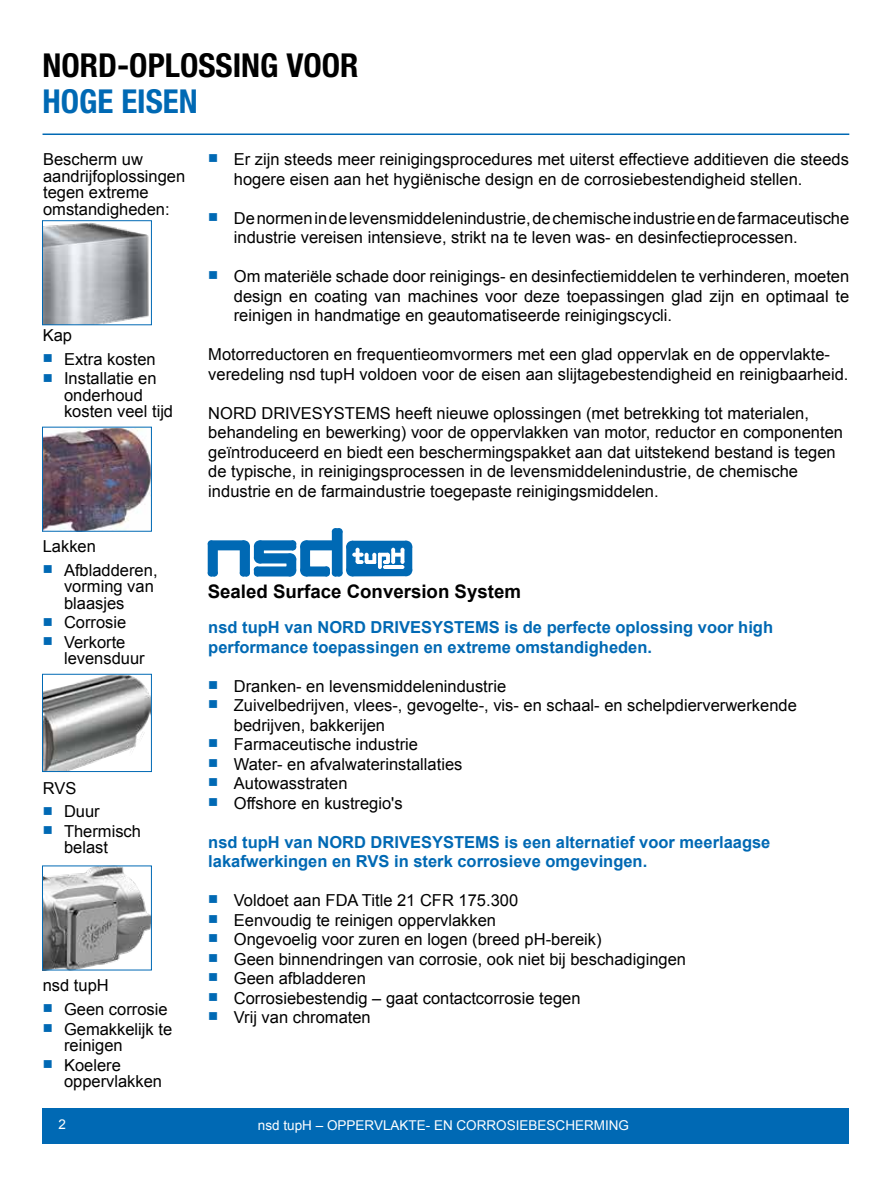
<style>
.page{position:relative;width:893px;height:1188px;background:#fff}
.page>*{position:absolute;margin:0;border:0;box-sizing:border-box;transform-origin:0 0}
.t1{font:700 condensed 33px "Helvetica Neue";color:#000}
.t2{font:700 condensed 33px "Helvetica Neue";color:#0069b4}
.t3{font:700 18.6px "Arial";color:#000}
.t4{font:16.5px/16.5px "Arial";color:#000}
.t5{font:700 16.5px/19.5px "Arial";color:#0069b4}
.t6{font:13.5px "Arial";color:#fff}
.s1{color:#0069b4}
</style>
<div class="page">
<div style="left:43px;top:1108px;width:806px;height:36px;background:#0069b4"></div>
<hr style="left:43px;top:134px;width:806px;height:1px;background:#0069b4">
<svg style="left:208px;top:528px;width:204px;height:49px"></svg>
<hr style="left:385px;top:565px;width:17px;height:4px;background:#fff">
<img style="left:44px;top:223px;width:105px;height:100px">
<div style="left:42px;top:220px;width:110px;height:105px;border:1px solid #0069b4"></div>
<img style="left:44px;top:429px;width:106px;height:101px">
<div style="left:42px;top:427px;width:110px;height:105px;border:1px solid #0069b4"></div>
<img style="left:44px;top:676px;width:106px;height:94px">
<div style="left:42px;top:674px;width:110px;height:98px;border:1px solid #0069b4"></div>
<img style="left:44px;top:868px;width:106px;height:100px">
<div style="left:42px;top:866px;width:110px;height:104px;border:1px solid #0069b4"></div>
<h1 class="t1" style="left:43px;top:46px;width:318px">NORD-OPLOSSING VOOR</h1>
<h1 class="t2" style="left:43px;top:82px;width:157px">HOGE EISEN</h1>
<p class="t4" style="left:43px;top:151px;width:144px">Bescherm uw aandrijfoplossingen tegen extreme omstandigheden:</p>
<p class="t4" style="left:43px;top:327px;width:31px">Kap</p>
<p class="t4" style="left:43px;top:351px;width:114px"><span class="s1">■</span> Extra kosten</p>
<p class="t4" style="left:64px;top:371px;width:111px;text-indent:-21px"><span class="s1">■</span> Installatie en onderhoud kosten veel tijd</p>
<p class="t4" style="left:43px;top:538px;width:55px">Lakken</p>
<p class="t4" style="left:64px;top:562px;width:95px;text-indent:-21px"><span class="s1">■</span> Afbladderen, vorming van blaasjes</p>
<p class="t4" style="left:43px;top:614px;width:85px"><span class="s1">■</span> Corrosie</p>
<p class="t4" style="left:64px;top:634px;width:82px;text-indent:-21px"><span class="s1">■</span> Verkorte levensduur</p>
<p class="t4" style="left:43px;top:780px;width:35px">RVS</p>
<p class="t4" style="left:43px;top:804px;width:59px"><span class="s1">■</span> Duur</p>
<p class="t4" style="left:64px;top:823px;width:79px;text-indent:-21px"><span class="s1">■</span> Thermisch belast</p>
<p class="t4" style="left:43px;top:978px;width:68px">nsd tupH</p>
<p class="t4" style="left:43px;top:1001px;width:126px"><span class="s1">■</span> Geen corrosie</p>
<p class="t4" style="left:64px;top:1021px;width:110px;text-indent:-21px"><span class="s1">■</span> Gemakkelijk te reinigen</p>
<p class="t4" style="left:64px;top:1057px;width:100px;text-indent:-21px"><span class="s1">■</span> Koelere oppervlakken</p>
<p class="t4" style="left:234px;top:150px;width:617px;line-height:19.5px;text-indent:-26px"><span class="s1">■</span> Er zijn steeds meer reinigingsprocedures met uiterst effectieve additieven die steeds hogere eisen aan het hygiënische design en de corrosiebestendigheid stellen.</p>
<p class="t4" style="left:234px;top:208px;width:617px;line-height:19.5px;text-indent:-26px"><span class="s1">■</span> De normen in de levensmiddelenindustrie, de chemische industrie en de farmaceutische industrie vereisen intensieve, strikt na te leven was- en desinfectieprocessen.</p>
<p class="t4" style="left:234px;top:267px;width:617px;line-height:19.5px;text-align:justify;text-indent:-26px"><span class="s1">■</span> Om materiële schade door reinigings- en desinfectiemiddelen te verhinderen, moeten design en coating van machines voor deze toepassingen glad zijn en optimaal te reinigen in handmatige en geautomatiseerde reinigingscycli.</p>
<p class="t4" style="left:208px;top:345px;width:642px;line-height:19.5px">Motorreductoren en frequentieomvormers met een glad oppervlak en de oppervlakte&shy;veredeling nsd tupH voldoen voor de eisen aan slijtagebestendigheid en reinigbaarheid.</p>
<p class="t4" style="left:208px;top:403px;width:636px;line-height:19.5px">NORD DRIVESYSTEMS heeft nieuwe oplossingen (met betrekking tot materialen, behandeling en bewerking) voor de oppervlakken van motor, reductor en componenten geïntroduceerd en biedt een beschermingspakket aan dat uitstekend bestand is tegen de typische, in reinigingsprocessen in de levensmiddelenindustrie, de chemische industrie en de farmaindustrie toegepaste reinigingsmiddelen.</p>
<p class="t3" style="left:208px;top:579px;width:315px">Sealed Surface Conversion System</p>
<p class="t5" style="left:208px;top:618px;width:566px">nsd tupH van NORD DRIVESYSTEMS is de perfecte oplossing voor high performance toepassingen en extreme omstandigheden.</p>
<p class="t4" style="left:208px;top:678px;width:299px"><span class="s1">■</span> Dranken- en levensmiddelenindustrie</p>
<p class="t4" style="left:234px;top:696px;width:565px;line-height:19.5px;text-indent:-26px"><span class="s1">■</span> Zuivelbedrijven, vlees-, gevogelte-, vis- en schaal- en schelpdierverwerkende bedrijven, bakkerijen</p>
<p class="t4" style="left:208px;top:736px;width:211px"><span class="s1">■</span> Farmaceutische industrie</p>
<p class="t4" style="left:208px;top:756px;width:256px"><span class="s1">■</span> Water- en afvalwaterinstallaties</p>
<p class="t4" style="left:208px;top:775px;width:141px"><span class="s1">■</span> Autowasstraten</p>
<p class="t4" style="left:208px;top:795px;width:196px"><span class="s1">■</span> Offshore en kustregio's</p>
<p class="t5" style="left:208px;top:833px;width:564px">nsd tupH van NORD DRIVESYSTEMS is een alternatief voor meerlaagse lakafwerkingen en RVS in sterk corrosieve omgevingen.</p>
<p class="t4" style="left:208px;top:892px;width:311px"><span class="s1">■</span> Voldoet aan FDA Title 21 CFR 175.300</p>
<p class="t4" style="left:208px;top:912px;width:289px"><span class="s1">■</span> Eenvoudig te reinigen oppervlakken</p>
<p class="t4" style="left:208px;top:931px;width:395px"><span class="s1">■</span> Ongevoelig voor zuren en logen (breed pH-bereik)</p>
<p class="t4" style="left:208px;top:951px;width:479px"><span class="s1">■</span> Geen binnendringen van corrosie, ook niet bij beschadigingen</p>
<p class="t4" style="left:208px;top:970px;width:159px"><span class="s1">■</span> Geen afbladderen</p>
<p class="t4" style="left:208px;top:990px;width:374px"><span class="s1">■</span> Corrosiebestendig – gaat contactcorrosie tegen</p>
<p class="t4" style="left:208px;top:1009px;width:164px"><span class="s1">■</span> Vrij van chromaten</p>
<p class="t6" style="left:58px;top:1116px;width:9px">2</p>
<p class="t6" style="left:258px;top:1116px;width:373px">nsd tupH – OPPERVLAKTE- EN CORROSIEBESCHERMING</p>
</div>
